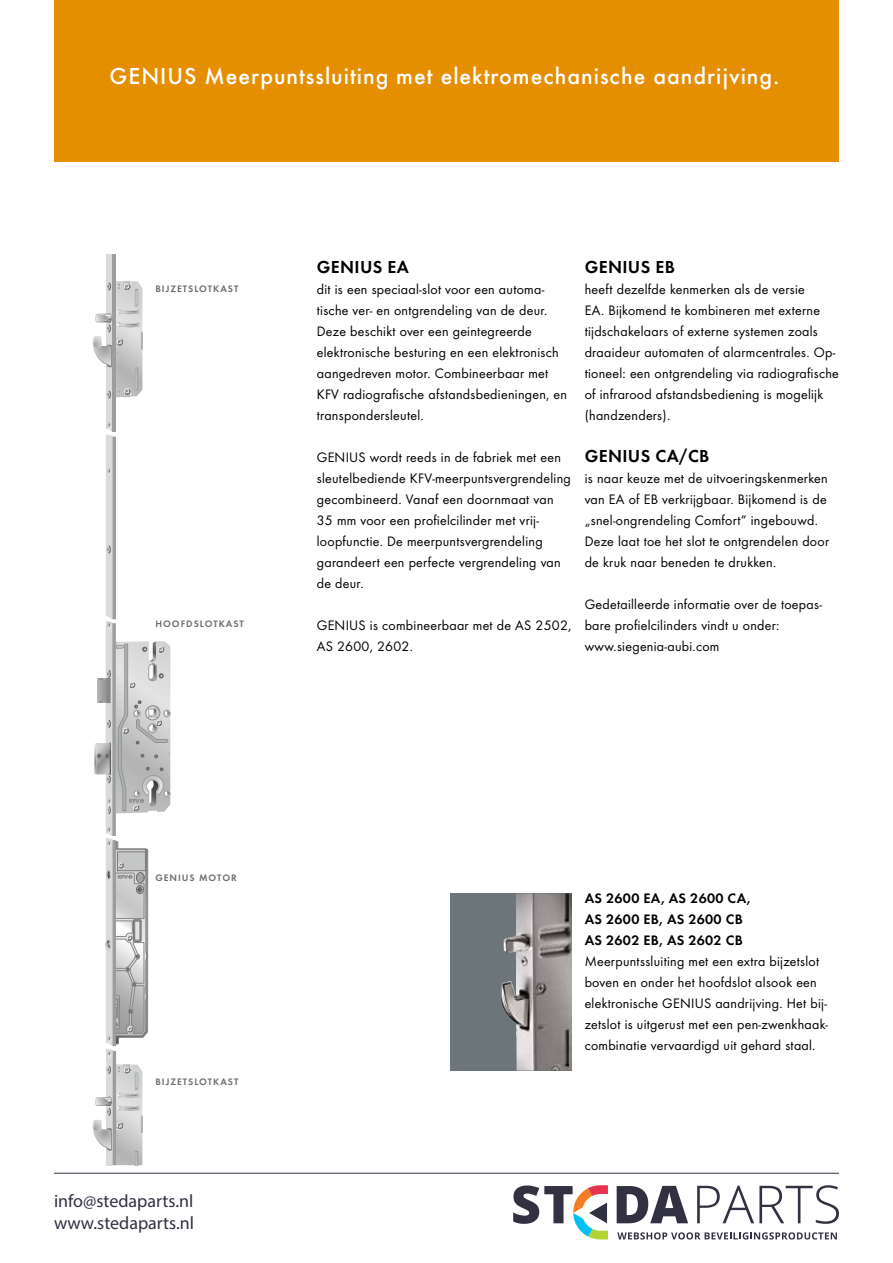
<style>
.page{position:relative;width:893px;height:1263px;background:#fff}
.page>*{position:absolute;margin:0;border:0;box-sizing:border-box;transform-origin:0 0}
.t1{font:500 24px "Futura";letter-spacing:.04em;color:#fff}
.t2{font:18px/21.6px "Myriad Pro";color:#313142}
.t3{font:18px "Futura Dem";letter-spacing:.02em;color:#000}
.t4{font:14.25px/21px "Futura Boo";letter-spacing:.02em;color:#000}
.t5{font:14.25px/21px "Futura Dem";letter-spacing:.02em;color:#000}
.t6{font:9.75px "Futura Dem";letter-spacing:.1em;color:#6f6f6e}
</style>
<div class="page">
<svg style="left:617px;top:1232px;width:220px;height:7px"></svg>
<svg style="left:617px;top:1186px;width:71px;height:37px"></svg>
<svg style="left:697px;top:1185px;width:142px;height:39px"></svg>
<svg style="left:513px;top:1185px;width:95px;height:54px"></svg>
<hr style="left:54px;top:1173px;width:785px;height:1px;background:#313142">
<div style="left:54px;top:0;width:785px;height:162px;background:#e58f00"></div>
<svg style="left:92px;top:254px;width:78px;height:911px"></svg>
<div style="left:451px;top:893px;width:121px;height:177px;background:#6c757a"></div>
<img style="left:500px;top:893px;width:72px;height:177px">
<h1 class="t1" style="left:110px;top:62px;width:671px">GENIUS Meerpuntssluiting met elektromechanische aandrijving.</h1>
<p class="t6" style="left:155px;top:281px;width:84px">BIJZETSLOTKAST</p>
<p class="t6" style="left:155px;top:617px;width:90px">HOOFDSLOTKAST</p>
<p class="t3" style="left:317px;top:254px;width:94px">GENIUS EA</p>
<p class="t4" style="left:317px;top:300px;width:232px">tische ver- en ontgrendeling van de deur.</p>
<p class="t4" style="left:317px;top:279px;width:229px">dit is een speciaal-slot voor een automa-</p>
<p class="t4" style="left:317px;top:321px;width:252px">Deze beschikt over een geintegreerde elektronische besturing en een elektronisch aangedreven motor. Combineerbaar met KFV radiografische afstandsbedieningen, en transpondersleutel.</p>
<p class="t4" style="left:317px;top:447px;width:256px">GENIUS wordt reeds in de fabriek met een sleutelbediende KFV-meerpuntsvergrendeling gecombineerd. Vanaf een doornmaat van</p>
<p class="t4" style="left:317px;top:531px;width:227px">loopfunctie. De meerpuntsvergrendeling</p>
<p class="t4" style="left:317px;top:510px;width:224px">35 mm voor een profielcilinder met vrij-</p>
<p class="t4" style="left:317px;top:552px;width:245px">garandeert een perfecte vergrendeling van de deur.</p>
<p class="t4" style="left:317px;top:615px;width:256px">GENIUS is combineerbaar met de AS 2502,<br>AS 2600, 2602.</p>
<p class="t3" style="left:585px;top:254px;width:92px">GENIUS EB</p>
<p class="t4" style="left:585px;top:279px;width:237px">heeft dezelfde kenmerken als de versie<br>EA. Bijkomend te kombineren met externe tijdschakelaars of externe systemen zoals</p>
<p class="t4" style="left:585px;top:363px;width:256px">tioneel: een ontgrendeling via radiografische</p>
<p class="t4" style="left:585px;top:342px;width:252px">draaideur automaten of alarmcentrales. Op-</p>
<p class="t4" style="left:585px;top:384px;width:240px">of infrarood afstandsbediening is mogelijk (handzenders .(</p>
<p class="t3" style="left:585px;top:443px;width:126px">GENIUS CA/CB</p>
<p class="t4" style="left:585px;top:468px;width:246px">is naar keuze met de uitvoeringskenmerken van EA of EB verkrijgbaar. Bijkomend is de „snel-ongrendeling Comfort“ ingebouwd.<br>Deze laat toe het slot te ontgrendelen door de kruk naar beneden te drukken.</p>
<p class="t4" style="left:585px;top:594px;width:239px">Gedetailleerde informatie over de toepas-</p>
<p class="t4" style="left:585px;top:636px;width:136px">www.siegenia-aubi.com</p>
<p class="t4" style="left:585px;top:615px;width:196px">bare profielcilinders vindt u onder:</p>
<p class="t6" style="left:155px;top:871px;width:83px">GENIUS MOTOR</p>
<p class="t6" style="left:155px;top:1075px;width:84px">BIJZETSLOTKAST</p>
<p class="t2" style="left:54px;top:1190px;width:142px">info@stedaparts.nl www.stedaparts.nl</p>
<p class="t5" style="left:585px;top:887px;width:167px">AS 2600 EA, AS 2600 CA,<br>AS 2600 EB, AS 2600 CB<br>AS 2602 EB, AS 2602 CB</p>
<p class="t4" style="left:585px;top:951px;width:236px">Meerpuntssluiting met een extra bijzetslot boven en onder het hoofdslot alsook een</p>
<p class="t4" style="left:585px;top:993px;width:244px">elektronische GENIUS aandrijving. Het bij-</p>
<p class="t4" style="left:585px;top:1014px;width:245px">zetslot is uitgerust met een pen-zwenkhaak-</p>
<p class="t4" style="left:585px;top:1035px;width:232px">combinatie vervaardigd uit gehard staal.</p>
</div>
